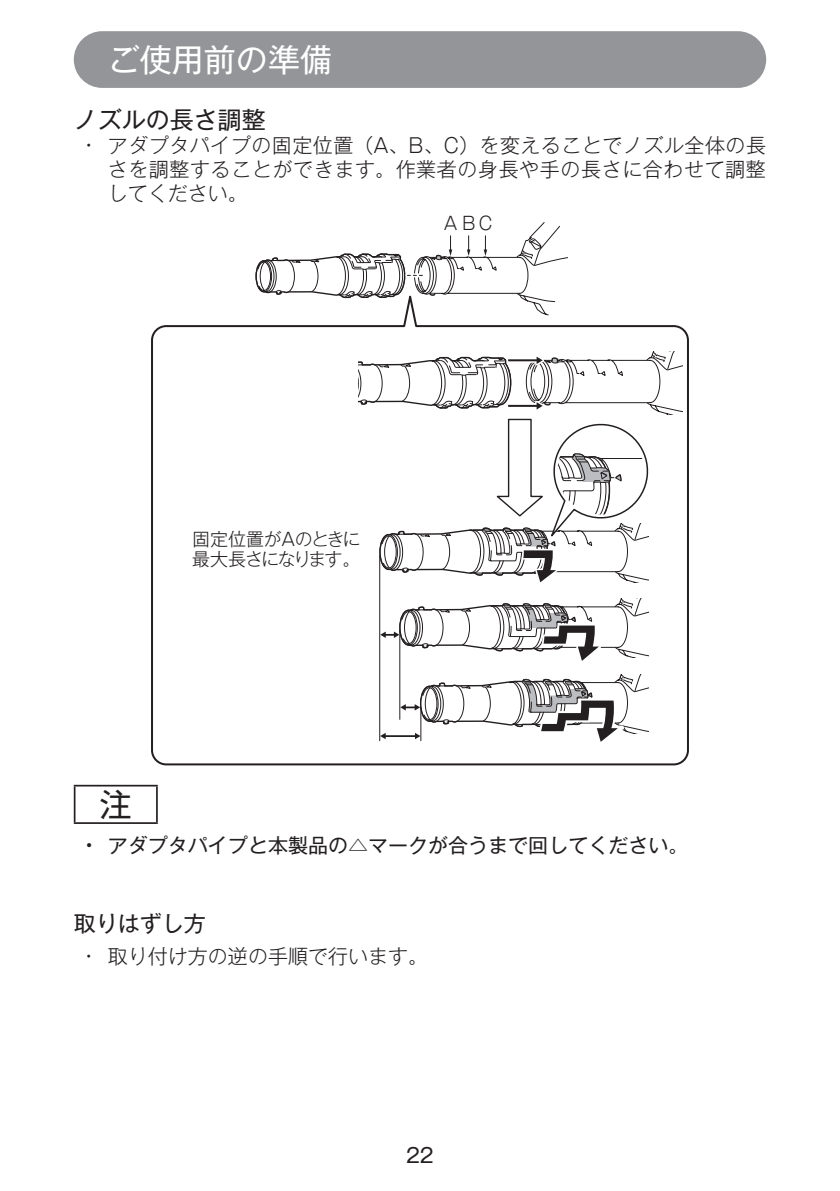
<style>
.page{position:relative;width:840px;height:1191px;background:#fff}
.page>*{position:absolute;margin:0;border:0;box-sizing:border-box;transform-origin:0 0}
.t1{font:32px "Gothic MB101 Pro";color:#fff}
.t2{font:32px "Gothic MB101 Pro";color:#231f20}
.t3{font:24px "Gothic MB101 Pro";color:#231f20}
.t4{font:22px "Gothic MB101 Pro";color:#231f20}
.t5{font:300 20px/24px "Gothic MB101 Pro";letter-spacing:.03em;color:#231f20;text-align:justify}
.t6{font:20px "Gothic MB101 Pro";color:#231f20}
.t7{font:300 20px "Gothic MB101 Pro";color:#231f20}
.t8{font:18px/20px "Gothic MB101 Pro Light 90 msp RKSJ H";letter-spacing:-.055em;color:#231f20}
.t9{font:18px "Gothic MB101 Pro Light 90 msp RKSJ H";letter-spacing:-.03em;color:#231f20}
.s1{font-weight:500}
</style>
<div class="page">
<div style="left:74px;top:31px;width:691px;height:57px;background:#939598;border-radius:28px"></div>
<svg style="left:151px;top:315px;width:537px;height:450px"></svg>
<svg style="left:255px;top:222px;width:313px;height:93px"></svg>
<svg style="left:359px;top:351px;width:322px;height:398px"></svg>
<hr style="left:74px;top:785px;width:84px;height:1px;background:#231f20">
<hr style="left:74px;top:786px;width:1px;height:36px;background:#231f20">
<hr style="left:156px;top:786px;width:2px;height:36px;background:#231f20">
<hr style="left:74px;top:822px;width:84px;height:2px;background:#231f20">
<h1 class="t1" style="left:108px;top:33px;width:226px">ご使用前の準備</h1>
<p class="t3" style="left:74px;top:100px;width:193px">ノズルの長さ調整</p>
<p class="t5" style="left:108px;top:131px;width:659px;text-indent:-23px">• アダプタパイプの固定位置（A、B、C）を変えることでノズル全体の長さを調整することができます。作業者の身長や手の長さに合わせて調整してください。</p>
<p class="t9" style="left:443px;top:208px;width:50px">ABC</p>
<p class="t8" style="left:192px;top:526px;width:170px">固定位置がAのときに最大長さになります。</p>
<h1 class="t2" style="left:100px;top:777px;width:33px">注</h1>
<p class="t6" style="left:85px;top:828px;width:604px"><span class="s1">•</span> アダプタパイプと本製品の△マークが合うまで回してください。</p>
<p class="t4" style="left:74px;top:905px;width:133px">取りはずし方</p>
<p class="t7" style="left:85px;top:940px;width:344px">• 取り付け方の逆の手順で行います。</p>
<p class="t6" style="left:406px;top:1139px;width:29px">22</p>
</div>
